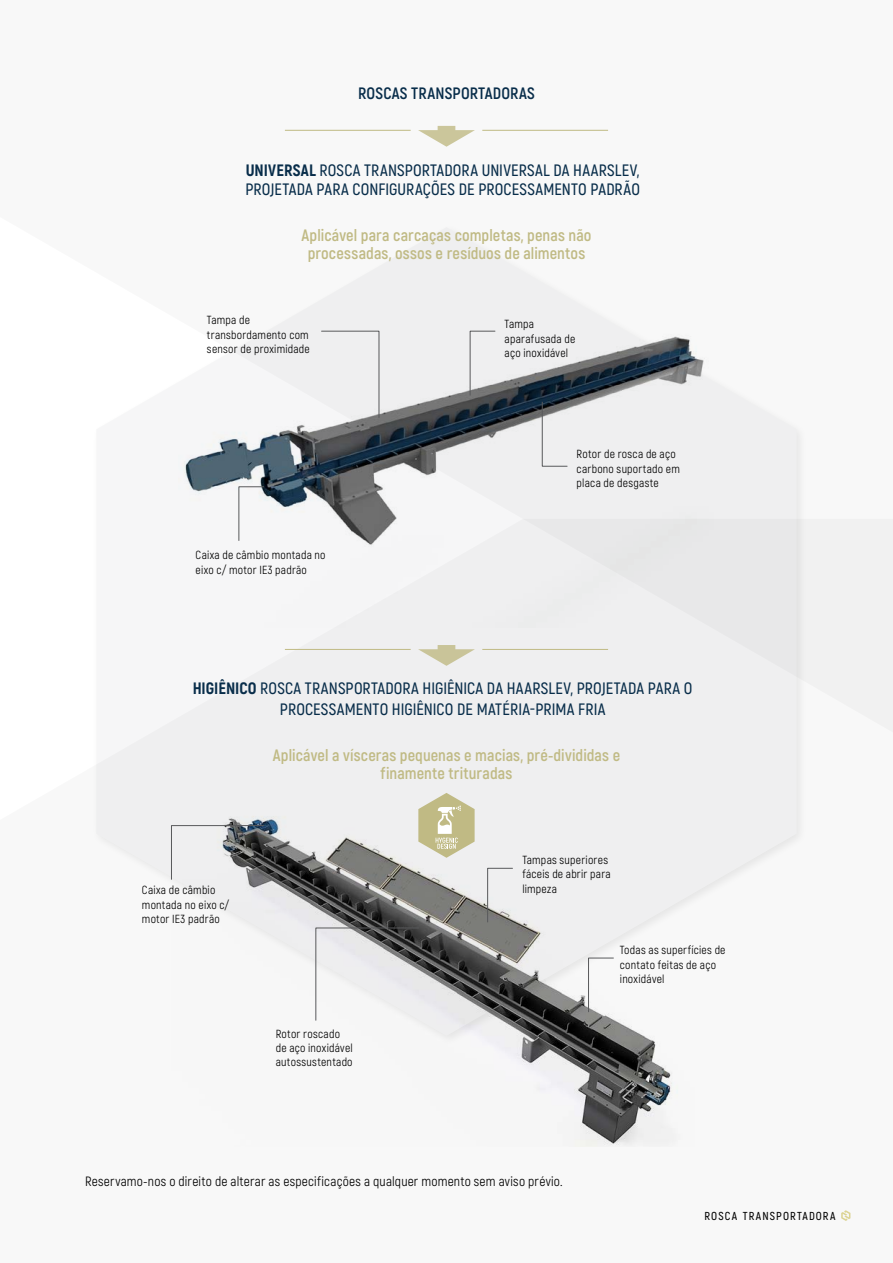
<style>
.page{position:relative;width:893px;height:1263px;background:#fff}
.page>*{position:absolute;margin:0;border:0;box-sizing:border-box;transform-origin:0 0}
.t1{font:600 16.5px/19.5px "Akrobat";letter-spacing:.01em;color:#082d4a}
.t2{font:700 16.5px/18px "Akrobat";letter-spacing:.01em;color:#c0ba84;text-align:center}
.t3{font:700 16.5px "Akrobat";letter-spacing:.015em;color:#082d4a}
.t4{font:13.5px "Akrobat";letter-spacing:.015em;color:#000}
.t5{font:11.7px/14.4px "Akrobat";letter-spacing:.02em;color:#000}
.t6{font:600 11.55px "Akrobat";letter-spacing:.1em;color:#000}
.s1{font-weight:800}
</style>
<div class="page">
<svg style="left:178px;top:125px;width:626px;height:394px"></svg>
<div style="left:96px;top:519px;width:797px;height:700px;background:#f6f6f7"></div>
<svg style="left:841px;top:1210px;width:9px;height:11px"></svg>
<svg style="left:418px;top:126px;width:57px;height:21px"></svg>
<hr style="left:285px;top:130px;width:126px;height:1px;background:#c0ba84">
<hr style="left:482px;top:130px;width:126px;height:1px;background:#c0ba84">
<svg style="left:418px;top:645px;width:57px;height:21px"></svg>
<hr style="left:285px;top:649px;width:126px;height:1px;background:#c0ba84">
<hr style="left:482px;top:649px;width:126px;height:1px;background:#c0ba84">
<img style="left:171px;top:794px;width:523px;height:352px">
<img style="left:179px;top:305px;width:534px;height:323px">
<div style="left:321px;top:330px;width:59px;height:88px;background:#efeff0"></div>
<svg style="left:469px;top:330px;width:27px;height:66px"></svg>
<svg style="left:542px;top:401px;width:26px;height:66px"></svg>
<svg style="left:238px;top:486px;width:26px;height:55px"></svg>
<svg style="left:487px;top:868px;width:26px;height:55px"></svg>
<svg style="left:588px;top:957px;width:26px;height:55px"></svg>
<svg style="left:171px;top:825px;width:93px;height:55px"></svg>
<svg style="left:315px;top:927px;width:104px;height:94px"></svg>
<svg style="left:418px;top:793px;width:57px;height:65px"></svg>
<h1 class="t3" style="left:358px;top:83px;width:178px">ROSCAS TRANSPORTADORAS</h1>
<h1 class="t1" style="left:245px;top:160px;width:396px"><span class="s1">UNIVERSAL</span> ROSCA TRANSPORTADORA UNIVERSAL DA HAARSLEV,<br>PROJETADA PARA CONFIGURAÇÕES DE PROCESSAMENTO PADRÃO</h1>
<h1 class="t2" style="left:301px;top:226px;width:292px">Aplicável para carcaças completas, penas não processadas, ossos e resíduos de alimentos</h1>
<p class="t5" style="left:207px;top:313px;width:104px">Tampa de transbordamento com sensor de proximidade</p>
<p class="t5" style="left:196px;top:548px;width:132px">Caixa de câmbio montada no eixo c/ motor IE3 padrão</p>
<p class="t5" style="left:505px;top:317px;width:72px">Tampa aparafusada de aço inoxidável</p>
<p class="t5" style="left:577px;top:447px;width:105px">Rotor de rosca de aço carbono suportado em placa de desgaste</p>
<h1 class="t1" style="left:193px;top:678px;width:501px;line-height:21px;text-align:center"><span class="s1">HIGIÊNICO</span> ROSCA TRANSPORTADORA HIGIÊNICA DA HAARSLEV, PROJETADA PARA O<br>PROCESSAMENTO HIGIÊNICO DE MATÉRIA-PRIMA FRIA</h1>
<h1 class="t2" style="left:273px;top:746px;width:349px">Aplicável a vísceras pequenas e macias, pré-divididas e finamente trituradas</h1>
<p class="t5" style="left:142px;top:883px;width:89px">Caixa de câmbio montada no eixo c/ motor IE3 padrão</p>
<p class="t5" style="left:276px;top:1026px;width:79px">Rotor roscado de aço inoxidável autossustentado</p>
<p class="t5" style="left:522px;top:853px;width:90px">Tampas superiores fáceis de abrir para limpeza</p>
<p class="t5" style="left:620px;top:943px;width:107px">Todas as superfícies de contato feitas de aço inoxidável</p>
<p class="t4" style="left:85px;top:1173px;width:479px">Reservamo-nos o direito de alterar as especificações a qualquer momento sem aviso prévio.</p>
<p class="t6" style="left:704px;top:1209px;width:133px">ROSCA TRANSPORTADORA</p>
</div>
